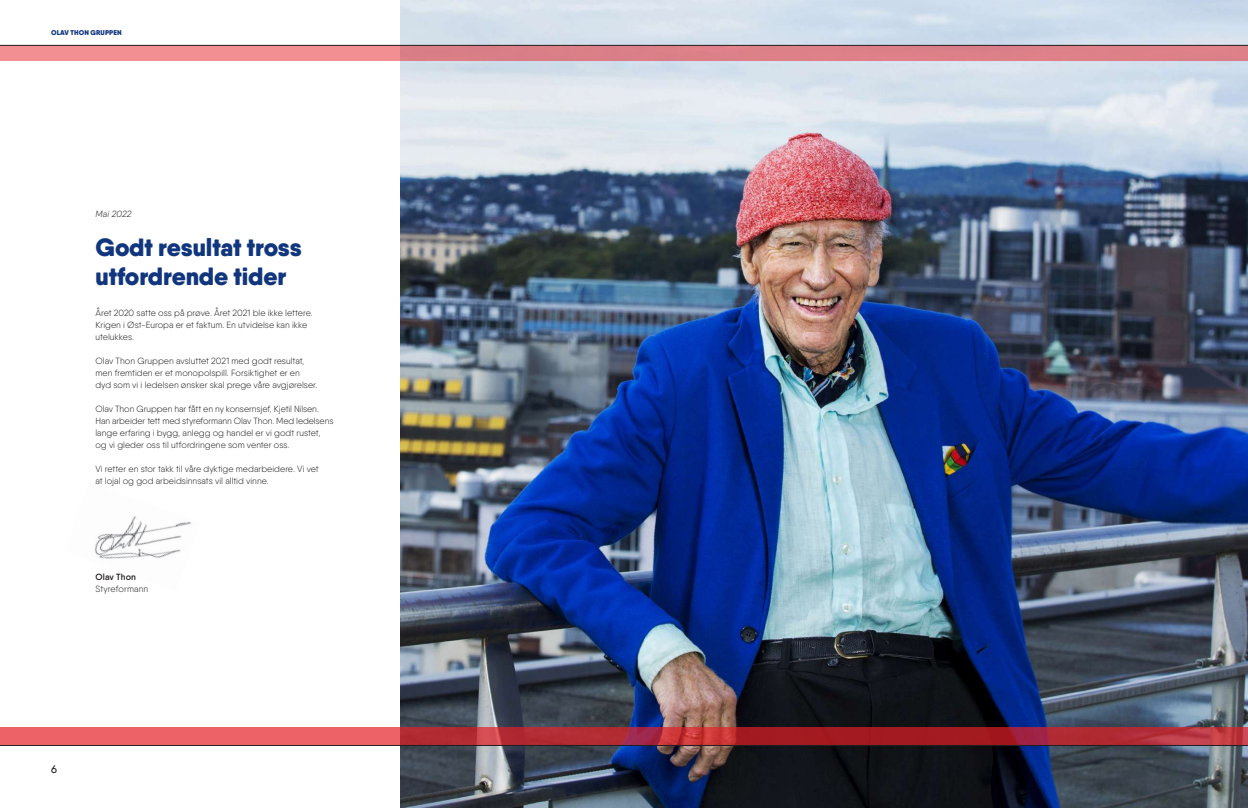
<style>
.page{position:relative;width:1248px;height:808px;background:#fff}
.page>*{position:absolute;margin:0;border:0;box-sizing:border-box;transform-origin:0 0}
.t1{font:900 25px/29px "Qanelas Soft";letter-spacing:-.01em;color:#11367e}
.t2{font:500 11px "Qanelas Soft";color:#231f20}
.t3{font:300 9px/12px "Qanelas Soft";color:#231f20}
.t4{font:600 9px "Qanelas Soft";letter-spacing:.015em;color:#231f20}
.t5{font:italic 300 9px "Qanelas Soft";color:#231f20}
.t6{font:900 7px "Qanelas Soft";letter-spacing:.015em;color:#11367e}
</style>
<div class="page">
<img style="left:401px;top:0;width:846px;height:808px">
<div style="left:0;top:45px;width:1247px;height:16px;background:linear-gradient(to right,#ef8e91,#d67b85)"></div>
<svg style="left:0;top:727px;width:1247px;height:18px;background:#c23a42"></svg>
<hr style="left:0;top:45px;width:1247px;height:1px;background:#231f20">
<hr style="left:0;top:745px;width:1247px;height:1px;background:#231f20">
<img style="left:94px;top:516px;width:97px;height:43px">
<p class="t6" style="left:51px;top:28px;width:72px">OLAV THON GRUPPEN</p>
<p class="t5" style="left:95px;top:209px;width:38px">Mai 2022</p>
<h1 class="t1" style="left:95px;top:233px;width:208px">Godt resultat tross utfordrende tider</h1>
<p class="t3" style="left:95px;top:306px;width:219px">Året 2020 satte oss på prøve. Året 2021 ble ikke lettere.<br>Krigen i Øst-Europa er et faktum. En utvidelse kan ikke utelukkes.</p>
<p class="t3" style="left:95px;top:354px;width:223px">Olav Thon Gruppen avsluttet 2021 med godt resultat, men fremtiden er et monopolspill. Forsiktighet er en dyd som vi i ledelsen ønsker skal prege våre avgjørelser.</p>
<p class="t3" style="left:95px;top:402px;width:239px">Olav Thon Gruppen har fått en ny konsernsjef, Kjetil Nilsen.<br>Han arbeider tett med styreformann Olav Thon. Med ledelsens lange erfaring i bygg, anlegg og handel er vi godt rustet, og vi gleder oss til utfordringene som venter oss.</p>
<p class="t3" style="left:95px;top:462px;width:225px">Vi retter en stor takk til våre dyktige medarbeidere. Vi vet at lojal og god arbeidsinnsats vil alltid vinne.</p>
<p class="t4" style="left:95px;top:571px;width:42px">Olav Thon</p>
<p class="t3" style="left:95px;top:582px;width:54px">Styreformann</p>
<p class="t2" style="left:51px;top:762px;width:7px">6</p>
</div>
